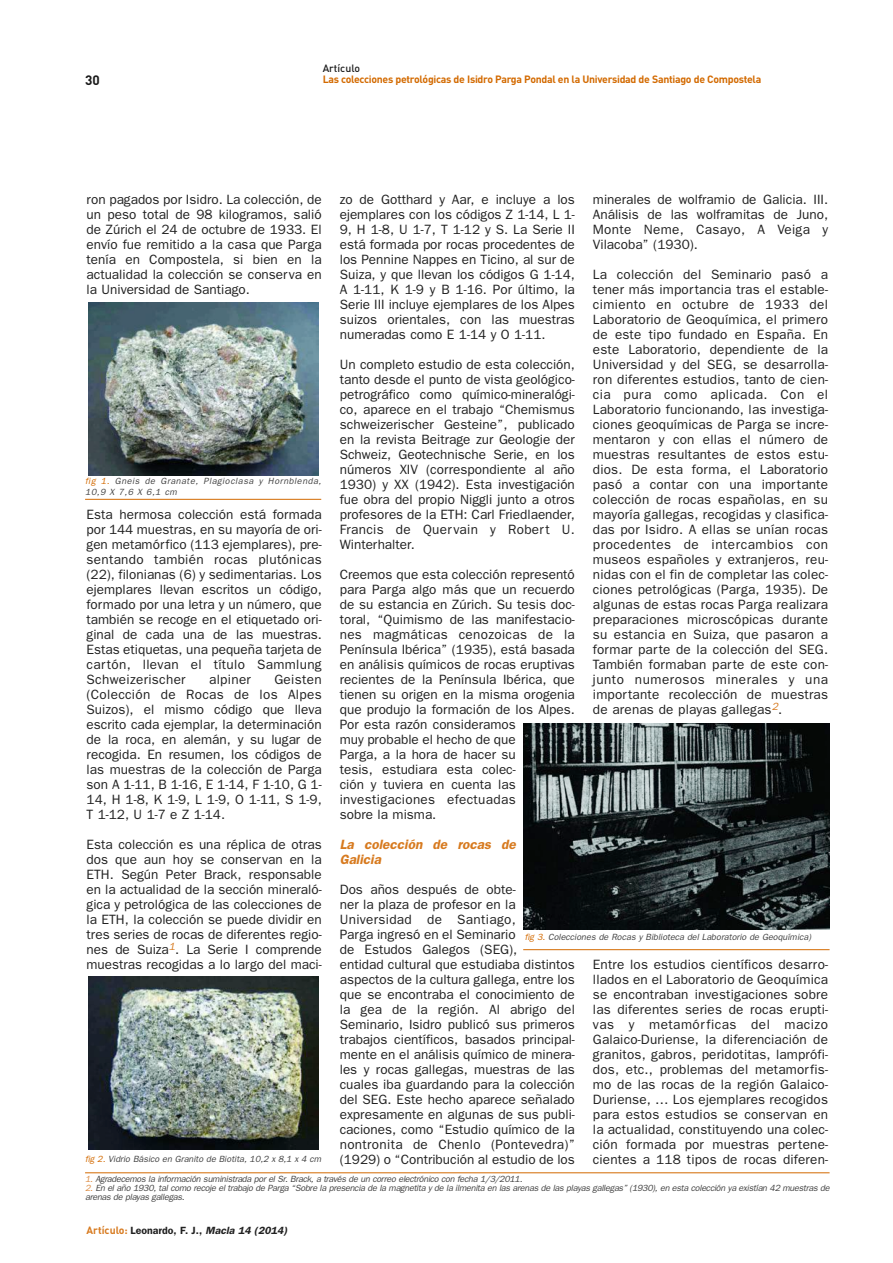
<style>
.page{position:relative;width:893px;height:1263px;background:#fff}
.page>*{position:absolute;margin:0;border:0;box-sizing:border-box;transform-origin:0 0}
.t1{font:13.5px/15px "Franklin Gothic";color:#212121;text-align:justify}
.t2{font:italic 600 13.5px/15px "Franklin Gothic";color:#d77a1f}
.t3{font:13.5px "Franklin Gothic";letter-spacing:.025em;color:#212121}
.t4{font:700 13.5px "DIN";color:#1a1a1a}
.t5{font:700 10.5px "DIN";letter-spacing:-.025em;color:#d36a00}
.t6{font:600 10.5px "Franklin Gothic";color:#212121}
.t7{font:500 10.5px "DIN";color:#1a1a1a}
.t8{font:italic 9px/10.5px "Franklin Gothic";letter-spacing:-.03em;color:#424242}
.s1{color:#d36a00}
.s2{color:#dc8a40}
.s3{font-family:"DIN";font-weight:700;color:#d77a1f}
.s4{font-style:italic}
</style>
<div class="page">
<img style="left:88px;top:303px;width:231px;height:173px">
<hr style="left:85px;top:499px;width:236px;height:1px;background:#d36a00">
<img style="left:88px;top:976px;width:230px;height:173px">
<img style="left:523px;top:724px;width:306px;height:206px">
<hr style="left:85px;top:1173px;width:744px;height:1px;background:#d36a00">
<hr style="left:523px;top:949px;width:306px;height:1px;background:#d36a00">
<p class="t4" style="left:85px;top:72px;width:16px">30</p>
<p class="t7" style="left:323px;top:62px;width:39px">Artículo</p>
<p class="t5" style="left:323px;top:72px;width:440px">Las colecciones petrológicas de Isidro Parga Pondal en la Universidad de Santiago de Compostela</p>
<p class="t1" style="left:87px;top:191px;width:237px">ron pagados por Isidro. La colección, de un peso total de 98 kilogramos, salió de Zúrich el 24 de octubre de 1933. El envío fue remitido a la casa que Parga tenía en Compostela, si bien en la actualidad la colección se conserva en la Universidad de Santiago.</p>
<p class="t8" style="left:85px;top:476px;width:239px"><span class="s1">fig 1.</span> Gneis de Granate, Plagioclasa y Hornblenda,<br>10,9 X 7,6 X 6,1 cm</p>
<p class="t1" style="left:87px;top:506px;width:237px">Esta hermosa colección está formada por 144 muestras, en su mayoría de ori&shy;gen metamórfico (113 ejemplares), pre&shy;sentando también rocas plutónicas (22), filonianas (6) y sedimentarias. Los ejemplares llevan escritos un código, formado por una letra y un número, que también se recoge en el etiquetado ori&shy;ginal de cada una de las muestras.<br>Estas etiquetas, una pequeña tarjeta de cartón, llevan el título Sammlung Schweizerischer</p>
<p class="t1" style="left:87px;top:671px;width:237px;text-indent:188px">Geisten (Colección de Rocas de los Alpes Suizos), el mismo código que lleva escrito cada ejemplar, la determinación de la roca, en alemán, y su lugar de recogida. En resumen, los códigos de las muestras de la colección de Parga son A 1-11, B 1-16, E 1-14, F 1-10, G 1- 14, H 1-8, K 1-9, L 1-9, O 1-11, S 1-9, T 1-12, U 1-7 e Z 1-14.</p>
<p class="t1" style="left:87px;top:836px;width:237px">Esta colección es una réplica de otras dos que aun hoy se conservan en la ETH. Según Peter Brack, responsable en la actualidad de la sección mineraló&shy;gica y petrológica de las colecciones de la ETH, la colección se puede dividir en tres series de rocas de diferentes regio&shy;nes de Suiza<sup>1</sup>. La Serie I comprende muestras recogidas a lo largo del maci-</p>
<p class="t3" style="left:209px;top:671px;width:43px">alpiner</p>
<p class="t8" style="left:85px;top:1154px;width:239px"><span class="s1">fig 2.</span> Vidrio Básico en Granito de Biotita, 10,2 x 8,1 x 4 cm</p>
<p class="t1" style="left:593px;top:191px;width:237px">minerales de wolframio de Galicia. III.<br>Análisis de las wolframitas de Juno, Monte Neme, Casayo, A Veiga y Vilacoba” (1930).</p>
<p class="t1" style="left:593px;top:266px;width:237px">La colección del Seminario pasó a tener más importancia tras el estable&shy;cimiento en octubre de 1933 del Laboratorio de Geoquímica, el primero de este tipo fundado en España. En este Laboratorio, dependiente de la Universidad y del SEG, se desarrolla&shy;ron diferentes estudios, tanto de cien&shy;cia pura como aplicada. Con el Laboratorio funcionando, las investiga&shy;ciones geoquímicas de Parga se incre&shy;mentaron y con ellas el número de muestras resultantes de estos estu&shy;dios. De esta forma, el Laboratorio pasó a contar con una importante colección de rocas españolas, en su mayoría gallegas, recogidas y clasifica&shy;das por Isidro. A ellas se unían rocas procedentes de intercambios con museos españoles y extranjeros, reu&shy;nidas con el fin de completar las colec&shy;ciones petrológicas (Parga, 1935). De algunas de estas rocas Parga realizara preparaciones microscópicas durante su estancia en Suiza, que pasaron a formar parte de la colección del SEG.<br>También formaban parte de este con&shy;junto numerosos minerales y una importante recolección de muestras de arenas de playas gallegas<sup>2</sup>.</p>
<p class="t1" style="left:340px;top:191px;width:237px">zo de Gotthard y Aar, e incluye a los ejemplares con los códigos Z 1-14, L 1- 9, H 1-8, U 1-7, T 1-12 y S. La Serie II está formada por rocas procedentes de los Pennine Nappes en Ticino, al sur de Suiza, y que llevan los códigos G 1-14, A 1-11, K 1-9 y B 1-16. Por último, la Serie III incluye ejemplares de los Alpes suizos orientales, con las muestras numeradas como E 1-14 y O 1-11.</p>
<p class="t1" style="left:340px;top:356px;width:237px">Un completo estudio de esta colección, tanto desde el punto de vista geológico&shy;petrográfico como químico-mineralógi&shy;co, aparece en el trabajo “Chemismus schweizerischer Gesteine”, publicado en la revista Beitrage zur Geologie der Schweiz, Geotechnische Serie, en los números XIV (correspondiente al año 1930) y XX (1942). Esta investigación fue obra del propio Niggli junto a otros profesores de la ETH: Carl Friedlaender, Francis de Quervain y Robert U.<br>Winterhalter.</p>
<p class="t1" style="left:340px;top:566px;width:237px;text-align:left">Creemos que esta colección representó para Parga algo más que un recuerdo de su estancia en Zúrich. Su tesis doc&shy;toral, “Quimismo de las manifestacio&shy;nes magmáticas cenozoicas de la<br>Península Ibérica” (1935), está basada en análisis químicos de rocas eruptivas recientes de la Península Ibérica, que tienen su origen en la misma orogenia que produjo la formación de los Alpes.<br>Por esta razón consideramos<br>muy probable el hecho de que<br>Parga, a la hora de hacer su<br>tesis, estudiara esta colec-<br>ción y tuviera en cuenta las investigaciones efectuadas<br>sobre la misma.</p>
<p class="t2" style="left:340px;top:836px;width:180px">La colección de rocas de<br>Galicia</p>
<p class="t1" style="left:340px;top:881px;width:237px;text-align:left">Dos años después de obte-<br>ner la plaza de profesor en la Universidad de Santiago,<br>Parga ingresó en el Seminario<br>de Estudos Galegos (SEG),<br>entidad cultural que estudiaba distintos aspectos de la cultura gallega, entre los que se encontraba el conocimiento de la gea de la región. Al abrigo del Seminario, Isidro publicó sus primeros trabajos científicos, basados principal&shy;mente en el análisis químico de minera&shy;les y rocas gallegas, muestras de las cuales iba guardando para la colección del SEG. Este hecho aparece señalado expresamente en algunas de sus publi&shy;caciones, como “Estudio químico de la nontronita de Chenlo (Pontevedra)” (1929) o “Contribución al estudio de los</p>
<p class="t8" style="left:524px;top:932px;width:290px"><span class="s1">fig 3.</span> Colecciones de Rocas y Biblioteca del Laboratorio de Geoquímica)</p>
<p class="t1" style="left:593px;top:956px;width:237px">Entre los estudios científicos desarro&shy;llados en el Laboratorio de Geoquímica se encontraban investigaciones sobre las diferentes series de rocas erupti&shy;vas y metamórficas del macizo Galaico-Duriense, la diferenciación de granitos, gabros, peridotitas, lamprófi&shy;dos, etc., problemas del metamorfis&shy;mo de las rocas de la región Galaico-Duriense, … Los ejemplares recogidos para estos estudios se conservan en la actualidad, constituyendo una colec&shy;ción formada por muestras pertene&shy;cientes a 118 tipos de rocas diferen-</p>
<p class="t8" style="left:85px;top:1173px;width:441px"><span class="s2">1.</span> Agradecemos la información suministrada porelSr.Brack,a través de un correo electrónico con fecha 1/3/2011.</p>
<p class="t8" style="left:85px;top:1183px;width:748px;line-height:9px"><span class="s2">2.</span> En el año 1930, tal como recoje el trabajo de Parga “Sobre la presencia de la magnetita y de la ilmenita en las arenas de las playas gallegas” (1930), en esta colección ya existían 42 muestras de arenas de playas gallegas.</p>
<p class="t6" style="left:87px;top:1224px;width:204px"><span class="s3">Artículo:</span> Leonardo, F. J., <span class="s4">Macla 14 (2014)</span></p>
</div>
